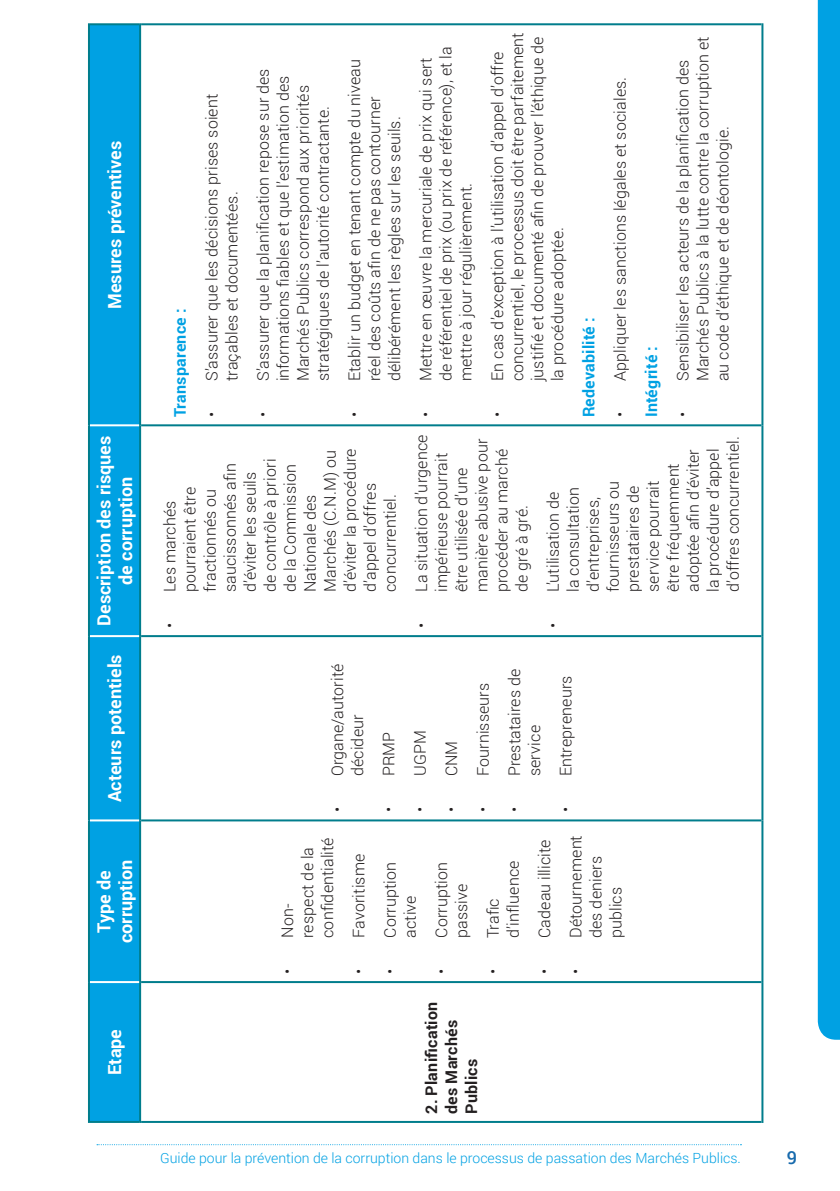
<style>
.page{position:relative;width:840px;height:1191px;background:#fff}
.page>*{position:absolute;margin:0;border:0;box-sizing:border-box;transform-origin:0 0}
.t1{font:700 18px/21.6px "Roboto";color:#fff;text-align:center}
.t2{font:500 18px "Roboto";color:#176aad}
.t3{font:300 16px/20px "Roboto";letter-spacing:.01em;color:#231f20}
.t4{font:700 16px "Roboto";letter-spacing:.015em;color:#00a1e3}
.t5{font:700 16px/20px "Roboto";letter-spacing:.015em;color:#231f20}
.t6{font:300 14px "Roboto";color:#00a1e3}
</style>
<div class="page">
<svg style="left:97px;top:1144px;width:644px;height:1px"></svg>
<div style="left:817px;top:0;width:22px;height:1039px;background:#00a1e3"></div>
<div style="left:90px;top:25px;width:49px;height:1096px;background:#00a1e3"></div>
<hr style="left:88px;top:982px;width:2px;height:141px;background:#007d8c">
<hr style="left:90px;top:1121px;width:49px;height:2px;background:#007d8c">
<hr style="left:88px;top:820px;width:2px;height:162px;background:#007d8c">
<hr style="left:88px;top:636px;width:2px;height:184px;background:#007d8c">
<hr style="left:88px;top:425px;width:2px;height:211px;background:#007d8c">
<hr style="left:88px;top:23px;width:2px;height:402px;background:#007d8c">
<hr style="left:90px;top:23px;width:49px;height:2px;background:#007d8c">
<hr style="left:139px;top:982px;width:2px;height:141px;background:#007d8c">
<hr style="left:141px;top:1121px;width:620px;height:2px;background:#007d8c">
<hr style="left:139px;top:820px;width:2px;height:162px;background:#007d8c">
<hr style="left:141px;top:981px;width:620px;height:2px;background:#007d8c">
<hr style="left:139px;top:636px;width:2px;height:184px;background:#007d8c">
<hr style="left:141px;top:819px;width:620px;height:2px;background:#007d8c">
<hr style="left:139px;top:425px;width:2px;height:211px;background:#007d8c">
<hr style="left:141px;top:635px;width:620px;height:2px;background:#007d8c">
<hr style="left:139px;top:23px;width:2px;height:402px;background:#007d8c">
<hr style="left:141px;top:424px;width:620px;height:2px;background:#007d8c">
<hr style="left:141px;top:23px;width:620px;height:2px;background:#007d8c">
<hr style="left:761px;top:982px;width:2px;height:141px;background:#007d8c">
<hr style="left:761px;top:820px;width:2px;height:162px;background:#007d8c">
<hr style="left:761px;top:636px;width:2px;height:184px;background:#007d8c">
<hr style="left:761px;top:425px;width:2px;height:211px;background:#007d8c">
<hr style="left:761px;top:23px;width:2px;height:402px;background:#007d8c">
<hr style="left:90px;top:981px;width:49px;height:2px;background:#fff">
<hr style="left:90px;top:819px;width:49px;height:2px;background:#fff">
<hr style="left:90px;top:635px;width:49px;height:2px;background:#fff">
<hr style="left:90px;top:424px;width:49px;height:2px;background:#fff">
<p class="t1" style="left:103px;top:309px;width:169px;rotate:-90deg">Mesures préventives</p>
<p class="t1" style="left:92px;top:626px;width:192px;rotate:-90deg">Description des risques de corruption</p>
<p class="t1" style="left:103px;top:802px;width:149px;rotate:-90deg">Acteurs potentiels</p>
<p class="t1" style="left:92px;top:943px;width:85px;rotate:-90deg">Type de corruption</p>
<p class="t1" style="left:103px;top:1075px;width:47px;rotate:-90deg">Etape</p>
<p class="t4" style="left:169px;top:417px;width:110px;rotate:-90deg">Transparence :</p>
<p class="t3" style="left:201px;top:381px;width:289px;text-indent:-36px;rotate:-90deg">• S’assurer que les décisions prises soient traçables et documentées.</p>
<p class="t3" style="left:252px;top:381px;width:314px;text-indent:-36px;rotate:-90deg">• S’assurer que la planification repose sur des informations fiables et que l’estimation des Marchés Publics correspond aux priorités stratégiques de l’autorité contractante.</p>
<p class="t3" style="left:344px;top:381px;width:324px;text-indent:-36px;rotate:-90deg">• Etablir un budget en tenant compte du niveau réel des coûts afin de ne pas contourner délibérément les règles sur les seuils.</p>
<p class="t3" style="left:159px;top:592px;width:145px;text-indent:-36px;rotate:-90deg">• Les marchés pourraient être fractionnés ou saucissonnés afin d’éviter les seuils<br>de contrôle à priori de la Commission<br>Nationale des<br>Marchés (C.N.M) ou d’éviter la procédure d’appel d’offres concurrentiel.</p>
<p class="t3" style="left:415px;top:381px;width:336px;text-indent:-36px;rotate:-90deg">• Mettre en œuvre la mercuriale de prix qui sert de référentiel de prix (ou prix de référence), et la mettre à jour régulièrement.</p>
<p class="t3" style="left:486px;top:381px;width:350px;text-indent:-36px;rotate:-90deg">• En cas d’exception à l’utilisation d’appel d’offre concurrentiel, le processus doit être parfaitement justifié et documenté afin de prouver l’éthique de la procédure adoptée.</p>
<p class="t4" style="left:577px;top:417px;width:101px;rotate:-90deg">Redevabilité :</p>
<p class="t3" style="left:609px;top:417px;width:342px;rotate:-90deg">• Appliquer les sanctions légales et sociales.</p>
<p class="t4" style="left:639px;top:417px;width:72px;rotate:-90deg">Intégrité :</p>
<p class="t3" style="left:672px;top:381px;width:346px;text-indent:-36px;rotate:-90deg">• Sensibiliser les acteurs de la planification des<br>Marchés Publics à la lutte contre la corruption et au code d’éthique et de déontologie.</p>
<p class="t3" style="left:411px;top:592px;width:159px;text-indent:-36px;rotate:-90deg">• La situation d’urgence impérieuse pourrait être utilisée d’une manière abusive pour procéder au marché de gré à gré.</p>
<p class="t3" style="left:542px;top:592px;width:157px;text-indent:-36px;rotate:-90deg">• L’utilisation de<br>la consultation d’entreprises, fournisseurs ou prestataires de service pourrait<br>être fréquemment adoptée afin d’éviter la procédure d’appel d’offres concurrentiel.</p>
<p class="t3" style="left:327px;top:776px;width:114px;text-indent:-36px;rotate:-90deg">• Organe/autorité décideur</p>
<p class="t3" style="left:378px;top:812px;width:82px;rotate:-90deg">• PRMP</p>
<p class="t3" style="left:409px;top:812px;width:83px;rotate:-90deg">• UGPM</p>
<p class="t3" style="left:441px;top:812px;width:73px;rotate:-90deg">• CNM</p>
<p class="t3" style="left:472px;top:812px;width:131px;rotate:-90deg">• Fournisseurs</p>
<p class="t3" style="left:503px;top:776px;width:109px;text-indent:-36px;rotate:-90deg">• Prestataires de service</p>
<p class="t3" style="left:555px;top:812px;width:139px;rotate:-90deg">• Entrepreneurs</p>
<p class="t3" style="left:277px;top:938px;width:102px;text-indent:-36px;rotate:-90deg">• Non-<br>respect de la confidentialité</p>
<p class="t3" style="left:348px;top:974px;width:122px;rotate:-90deg">• Favoritisme</p>
<p class="t3" style="left:379px;top:974px;width:114px;text-align:center;rotate:-90deg">• Corruption active</p>
<p class="t3" style="left:431px;top:938px;width:78px;text-indent:-36px;rotate:-90deg">• Corruption passive</p>
<p class="t3" style="left:482px;top:938px;width:79px;text-indent:-36px;rotate:-90deg">• Trafic d’influence</p>
<p class="t5" style="left:420px;top:1114px;width:114px;rotate:-90deg">2. Planification des Marchés<br>Publics</p>
<p class="t3" style="left:533px;top:974px;width:136px;rotate:-90deg">• Cadeau illicite</p>
<p class="t3" style="left:565px;top:938px;width:104px;text-indent:-36px;rotate:-90deg">• Détournement des deniers publics</p>
<p class="t6" style="left:160px;top:1148px;width:582px">Guide pour la prévention de la corruption dans le processus de passation des Marchés Publics.</p>
<p class="t2" style="left:786px;top:1145px;width:12px">9</p>
</div>
